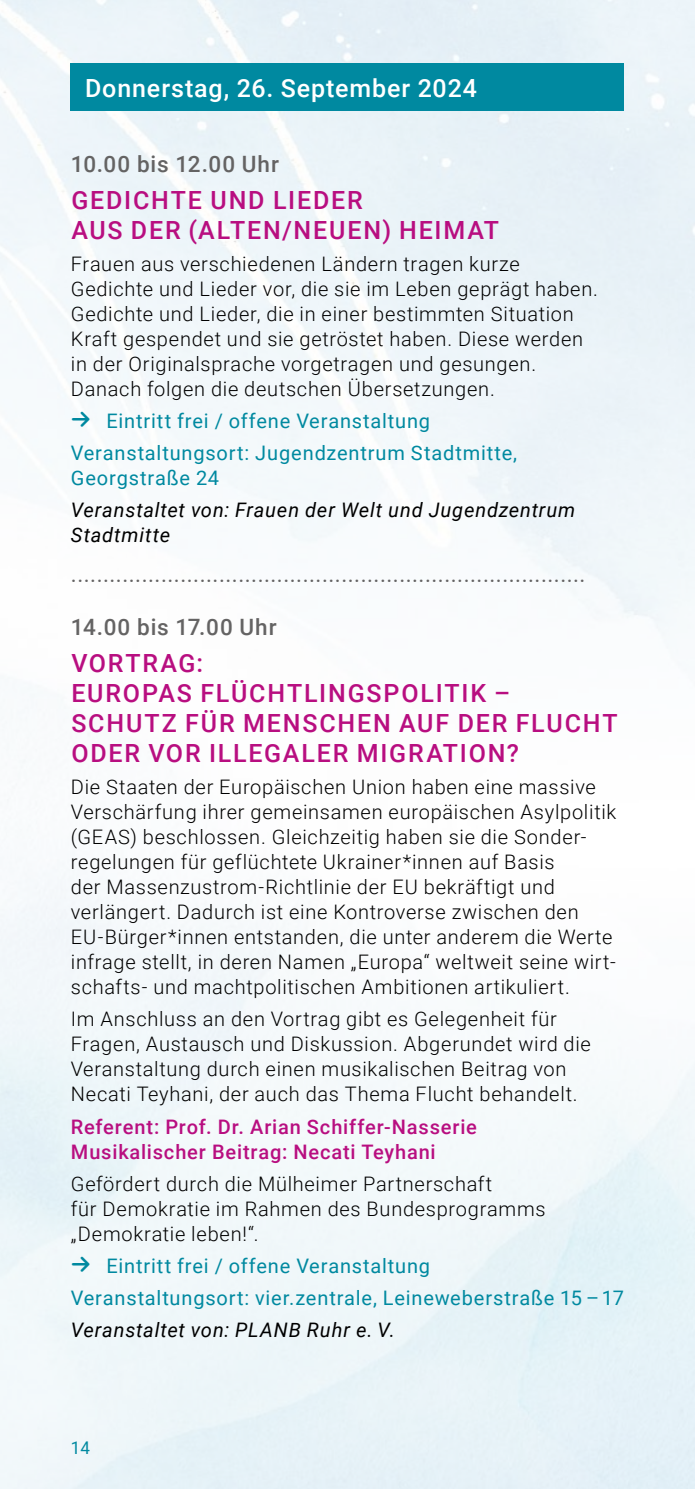
<style>
.page{position:relative;width:695px;height:1489px;background:#fff}
.page>*{position:absolute;margin:0;border:0;box-sizing:border-box;transform-origin:0 0}
.t1{font:500 25px/30px "Roboto";letter-spacing:.07em;color:#b80e80}
.t2{font:500 25px "Roboto";letter-spacing:.035em;color:#fff}
.t3{font:22.5px "Roboto";color:#646363}
.t4{font:500 22.5px "Roboto";letter-spacing:.04em;color:#646363}
.t5{font:300 20px/25px "Roboto";letter-spacing:.035em;color:#000}
.t6{font:20px/32px "Roboto";letter-spacing:.04em;color:#0089a0}
.t7{font:italic 20px/25px "Roboto";letter-spacing:.04em;color:#000}
.t8{font:500 20px/25px "Roboto";letter-spacing:.04em;color:#b80e80}
.t9{font:17.5px "Roboto";color:#0089a0}
</style>
<div class="page">
<img style="left:0;top:0;width:695px;height:1488px">
<div style="left:71px;top:64px;width:553px;height:47px;background:#0089a0"></div>
<svg style="left:72px;top:411px;width:18px;height:16px"></svg>
<svg style="left:72px;top:1256px;width:18px;height:15px"></svg>
<p class="t2" style="left:85px;top:71px;width:393px">Donnerstag, 26. September 2024</p>
<p class="t4" style="left:71px;top:148px;width:209px">10.00 bis 12.00 Uhr</p>
<p class="t1" style="left:71px;top:184px;width:429px">GEDICHTE UND LIEDER<br>AUS DER (ALTEN/NEUEN) HEIMAT</p>
<p class="t5" style="left:71px;top:250px;width:528px">Frauen aus verschiedenen Ländern tragen kurze Gedichte und Lieder vor, die sie im Leben geprägt haben.<br>Gedichte und Lieder, die in einer bestimmten Situation Kraft gespendet und sie getröstet haben. Diese werden in der Originalsprache vorgetragen und gesungen.<br>Danach folgen die deutschen Übersetzungen.</p>
<p class="t6" style="left:71px;top:404px;width:447px">□▼ Eintritt frei / offene Veranstaltung<br>Veranstaltungsort: Jugendzentrum Stadtmitte,</p>
<p class="t6" style="left:71px;top:461px;width:150px">Georgstraße 24</p>
<p class="t7" style="left:71px;top:497px;width:506px">Veranstaltet von: Frauen der Welt und Jugendzentrum<br>Stadtmitte</p>
<p class="t3" style="left:71px;top:558px;width:516px">................................................................................</p>
<p class="t4" style="left:71px;top:611px;width:207px">14.00 bis 17.00 Uhr</p>
<p class="t1" style="left:71px;top:647px;width:547px">VORTRAG:<br>EUROPAS FLÜCHTLINGSPOLITIK –<br>SCHUTZ FÜR MENSCHEN AUF DER FLUCHT<br>ODER VOR ILLEGALER MIGRATION?</p>
<p class="t5" style="left:71px;top:773px;width:546px">Die Staaten der Europäischen Union haben eine massive Verschärfung ihrer gemeinsamen europäischen Asylpolitik (GEAS) beschlossen. Gleichzeitig haben sie die Sonder&shy;regelungen für geflüchtete Ukrainer*innen auf Basis<br>der Massenzustrom-Richtlinie der EU bekräftigt und verlängert. Dadurch ist eine Kontroverse zwischen den EU-Bürger*innen entstanden, die unter anderem die Werte infrage stellt, in deren Namen „Europa“ weltweit seine wirt&shy;schafts- und machtpolitischen Ambitionen artikuliert.</p>
<p class="t5" style="left:71px;top:1006px;width:521px">Im Anschluss an den Vortrag gibt es Gelegenheit für Fragen, Austausch und Diskussion. Abgerundet wird die Veranstaltung durch einen musikalischen Beitrag von Necati Teyhani, der auch das Thema Flucht behandelt.</p>
<p class="t8" style="left:71px;top:1113px;width:407px">Referent: Prof. Dr. Arian Schiffer-Nasserie<br>Musikalischer Beitrag: Necati Teyhani</p>
<p class="t5" style="left:71px;top:1170px;width:476px">Gefördert durch die Mülheimer Partnerschaft<br>für Demokratie im Rahmen des Bundesprogramms „Demokratie leben!“.</p>
<p class="t6" style="left:71px;top:1248px;width:554px">□▼ Eintritt frei / offene Veranstaltung<br>Veranstaltungsort: vier.zentrale, Leineweberstraße 15 – 17</p>
<p class="t7" style="left:71px;top:1316px;width:325px">Veranstaltet von: PLANB Ruhr e. V.</p>
<p class="t9" style="left:71px;top:1434px;width:21px">14</p>
</div>
